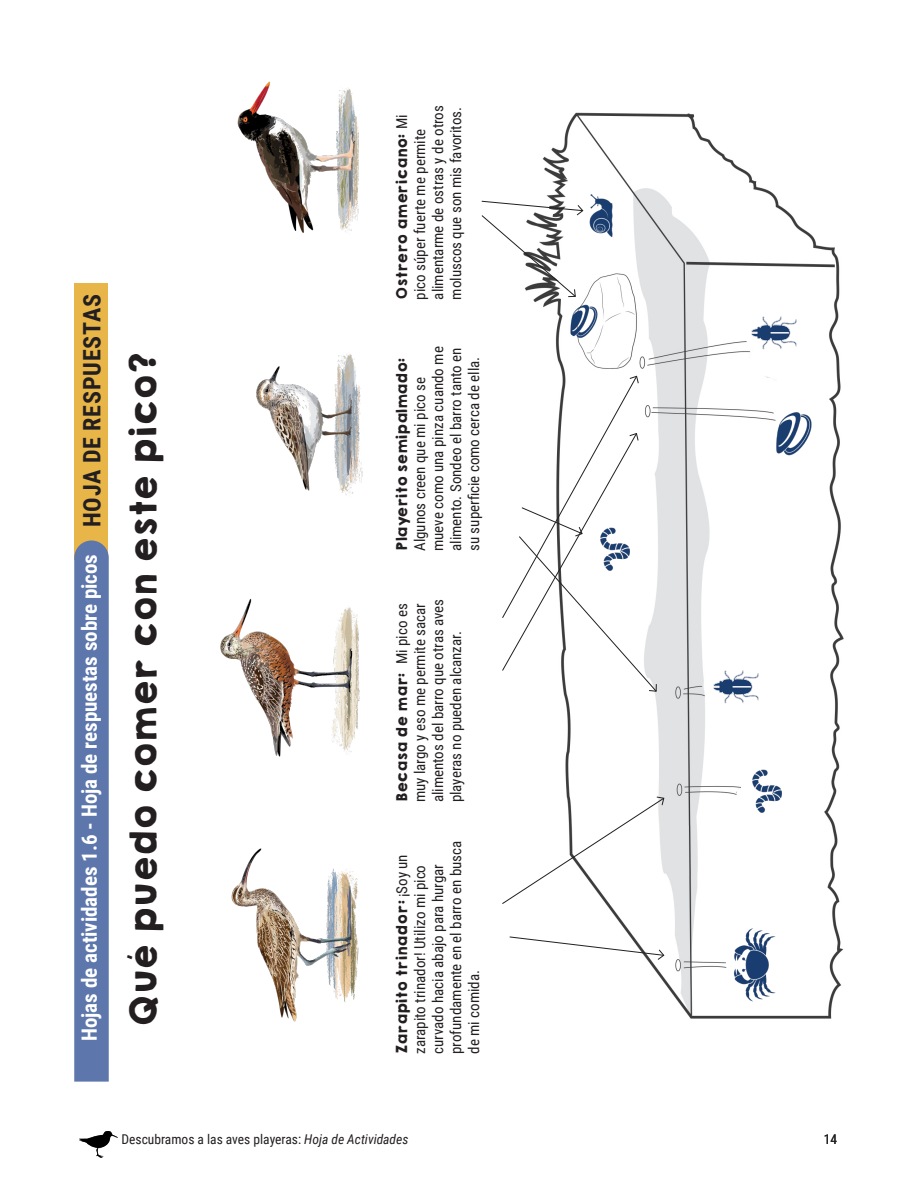
<style>
.page{position:relative;width:918px;height:1188px;background:#fff}
.page>*{position:absolute;margin:0;border:0;box-sizing:border-box;transform-origin:0 0}
.t1{font:33px "KGHAPPY Solid";color:#231f20}
.t2{font:700 24px "Roboto Condensed";letter-spacing:.035em;color:#231f20}
.activity_sheet_tab{font:700 21px "Roboto Condensed";color:#fff}
.t3{font:15px/18px "Roboto Condensed";color:#231f20}
.t4{font:13.5px "KGHAPPY Solid";color:#231f20}
.t5{font:13.5px "Roboto Condensed";color:#231f20}
.t6{font:13.5px "KGHAPPY Solid";letter-spacing:-.02em;color:#231f20}
.s1{font-family:"Roboto Condensed";font-size:15px}
.s2{font-style:italic}
</style>
<div class="page">
<img style="left:80px;top:1131px;width:38px;height:27px">
<div style="left:74px;top:283px;width:33px;height:277px;background:#e8b549"></div>
<div style="left:74px;top:540px;width:35px;height:542px;background:#5d77ac"></div>
<img style="left:231px;top:848px;width:128px;height:174px">
<img style="left:220px;top:598px;width:140px;height:159px">
<img style="left:256px;top:354px;width:107px;height:141px">
<img style="left:237px;top:81px;width:122px;height:152px">
<img style="left:533px;top:112px;width:311px;height:907px">
<img style="left:726px;top:918px;width:63px;height:86px">
<img style="left:741px;top:764px;width:47px;height:52px">
<img style="left:570px;top:186px;width:52px;height:58px">
<img style="left:709px;top:656px;width:56px;height:58px">
<img style="left:747px;top:302px;width:55px;height:58px">
<img style="left:759px;top:398px;width:66px;height:69px">
<img style="left:565px;top:302px;width:35px;height:37px">
<svg style="left:502px;top:796px;width:163px;height:109px"></svg>
<svg style="left:481px;top:200px;width:103px;height:97px"></svg>
<svg style="left:502px;top:375px;width:155px;height:317px"></svg>
<svg style="left:509px;top:936px;width:156px;height:25px"></svg>
<p class="t2" style="left:75px;top:527px;width:235px;rotate:-90deg">HOJA DE RESPUESTAS</p>
<p class="activity_sheet_tab" style="left:75px;top:1041px;width:489px;rotate:-90deg">Hojas de actividades 1.6 - Hoja de respuestas sobre picos</p>
<p class="t1" style="left:118px;top:1028px;width:676px;rotate:-90deg">Qué puedo comer con este pico?</p>
<p class="t4" style="left:392px;top:300px;width:186px;rotate:-90deg">Ostrero americano: <span class="s1">Mi</span></p>
<p class="t3" style="left:410px;top:300px;width:196px;rotate:-90deg">pico súper fuerte me permite alimentarme de ostras y de otros moluscos que son mis favoritos.</p>
<p class="t6" style="left:392px;top:551px;width:194px;rotate:-90deg">Playerito semipalmado:</p>
<p class="t3" style="left:410px;top:551px;width:206px;rotate:-90deg">Algunos creen que mi pico se mueve como una pinza cuando me alimento. Sondeo el barro tanto en su superficie como cerca de ella.</p>
<p class="t4" style="left:392px;top:802px;width:201px;rotate:-90deg">Becasa de mar: <span class="s1">Mi pico es</span></p>
<p class="t3" style="left:410px;top:802px;width:205px;rotate:-90deg">muy largo y eso me permite sacar alimentos del barro que otras aves playeras no pueden alcanzar.</p>
<p class="t3" style="left:410px;top:1054px;width:215px;rotate:-90deg">zarapito trinador! Utilizo mi pico curvado hacia abajo para hurgar profundamente en el barro en busca de mi comida.</p>
<p class="t4" style="left:392px;top:1054px;width:201px;rotate:-90deg">Zarapito trinador: <span class="s1">¡Soy un</span></p>
<p class="t5" style="left:122px;top:1130px;width:288px">Descubramos a las aves playeras: <span class="s2">Hoja de Actividades</span></p>
<p class="t5" style="left:824px;top:1130px;width:15px">14</p>
</div>
